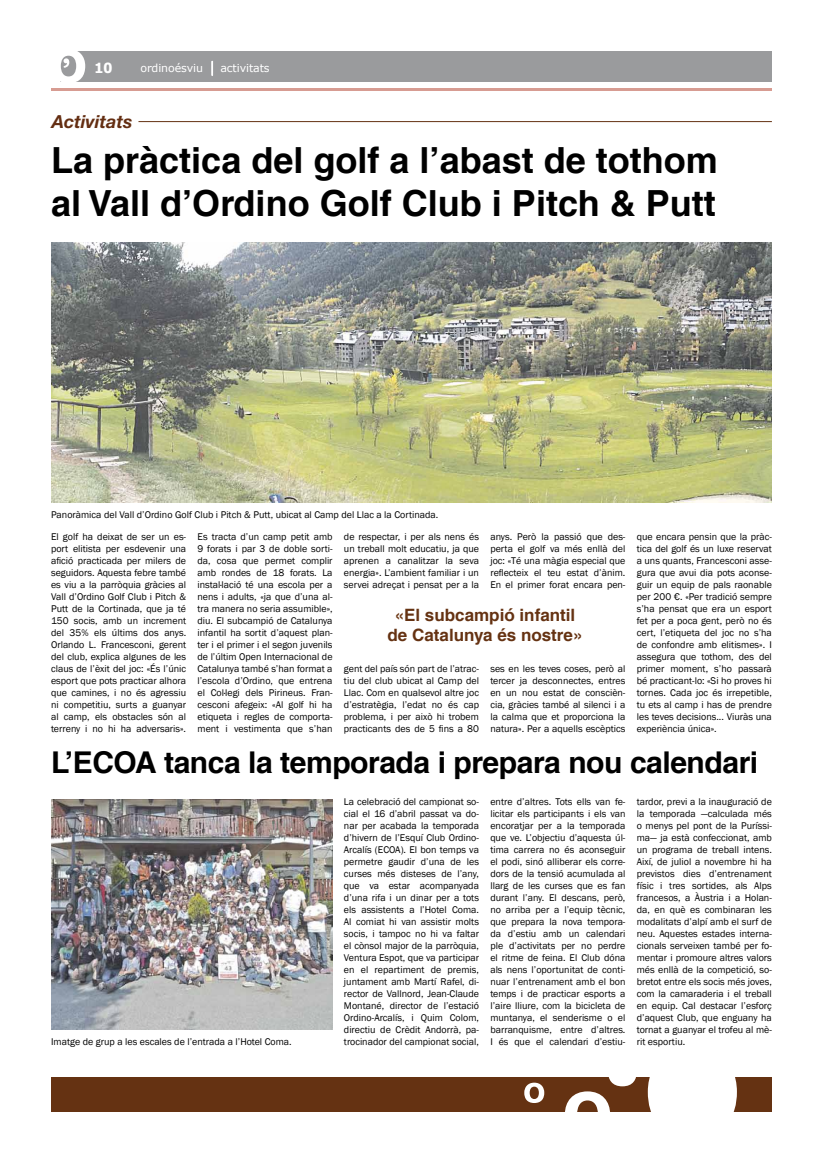
<style>
.page{position:relative;width:823px;height:1163px;background:#fff}
.page>*{position:absolute;margin:0;border:0;box-sizing:border-box;transform-origin:0 0}
.t1{font:700 36px/43.2px "Helvetica LT Com";color:#000}
.t2{font:700 30px "Helvetica LT Com";letter-spacing:-.015em;color:#000}
.t3{font:italic 700 18px "Helvetica Neue";color:#642e12}
.t4{font:700 17px/20.4px "Helvetica LT Com";color:#653212;text-align:center}
.t5{font:700 14px "Tahoma";color:#fff}
.t6{font:11px "Verdana";letter-spacing:-.01em;color:#fff}
.t7{font:10px/12px "Franklin Gothic";color:#000;text-align:justify}
.s1{color:#6e3a18}
</style>
<div class="page">
<div style="left:51px;top:1077px;width:606px;height:34px;background:#653212"></div>
<div style="left:726px;top:1077px;width:45px;height:34px;background:#653212"></div>
<svg style="left:524px;top:1082px;width:20px;height:20px"></svg>
<svg style="left:647px;top:1077px;width:89px;height:35px"></svg>
<svg style="left:564px;top:1077px;width:72px;height:35px"></svg>
<div style="left:60px;top:51px;width:711px;height:30px;background:#9a9b9d"></div>
<svg style="left:60px;top:51px;width:25px;height:31px"></svg>
<hr style="left:51px;top:88px;width:720px;height:3px;background:#d79c92">
<svg style="left:211px;top:61px;width:1px;height:15px"></svg>
<hr style="left:138px;top:121px;width:633px;height:1px;background:#653212">
<img style="left:51px;top:799px;width:281px;height:230px">
<img style="left:51px;top:242px;width:720px;height:260px">
<h3 class="t5" style="left:94px;top:59px;width:19px">10</h3>
<p class="t6" style="left:140px;top:61px;width:64px">ordinoésviu</p>
<p class="t6" style="left:220px;top:61px;width:51px">activitats</p>
<h3 class="t3" style="left:52px;top:111px;width:82px">Activitats</h3>
<h1 class="t1" style="left:51px;top:138px;width:668px">La pràctica del golf a l’abast de tothom al Vall d’Ordino Golf Club i Pitch &amp; Putt</h1>
<p class="t7" style="left:51px;top:508px;width:388px">Panoràmica del Vall d’Ordino Golf Club i Pitch &amp; Putt, ubicat al Camp del Llac a la Cortinada.</p>
<p class="t7" style="left:51px;top:531px;width:136px">El golf ha deixat de ser un es&shy;port elitista per esdevenir una afició practicada per milers de seguidors. Aquesta febre també es viu a la parròquia gràcies al Vall d’Ordino Golf Club i Pitch &amp; Putt de la Cortinada, que ja té 150 socis, amb un increment del 35% els últims dos anys.<br>Orlando L. Francesconi, gerent del club, explica algunes de les claus de l’èxit del joc: «És l’únic esport que pots practicar alhora que camines, i no és agressiu ni competitiu, surts a guanyar al camp, els obstacles són al terreny i no hi ha adversaris».</p>
<p class="t7" style="left:197px;top:531px;width:136px">Es tracta d’un camp petit amb 9 forats i par 3 de doble sorti&shy;da, cosa que permet complir amb rondes de 18 forats. La instal·lació té una escola per a nens i adults, «ja que d’una al&shy;tra manera no seria assumible», diu. El subcampió de Catalunya infantil ha sortit d’aquest plan&shy;ter i el primer i el segon juvenils de l’últim Open Internacional de Catalunya també s’han format a l’escola d’Ordino, que entrena el Col·legi dels Pirineus. Fran&shy;cesconi afegeix: «Al golf hi ha etiqueta i regles de comporta&shy;ment i vestimenta que s’han</p>
<p class="t7" style="left:344px;top:531px;width:136px">de respectar, i per als nens és un treball molt educatiu, ja que aprenen a canalitzar la seva energia». L’ambient familiar i un servei adreçat i pensat per a la</p>
<p class="t7" style="left:490px;top:531px;width:136px">anys. Però la passió que des&shy;perta el golf va més enllà del joc: «Té una màgia especial que reflecteix el teu estat d’ànim.<br>En el primer forat encara pen-</p>
<p class="t7" style="left:636px;top:531px;width:136px">que encara pensin que la pràc&shy;tica del golf és un luxe reservat a uns quants, Francesconi asse&shy;gura que avui dia pots aconse&shy;guir un equip de pals raonable per 200 €. «Per tradició sempre s’ha pensat que era un esport fet per a poca gent, però no és cert, l’etiqueta del joc no s’ha de confondre amb elitismes». I assegura que tothom, des del primer moment, s’ho passarà bé practicant-lo: «Si ho proves hi tornes. Cada joc és irrepetible, tu ets al camp i has de prendre les teves decisions... Viuràs una experiència única».</p>
<h3 class="t4" style="left:387px;top:604px;width:196px"><span class="s1">«</span>El subcampió infantil de Catalunya és nostre»</h3>
<p class="t7" style="left:344px;top:663px;width:136px">gent del país són part de l’atrac&shy;tiu del club ubicat al Camp del Llac. Com en qualsevol altre joc d’estratègia, l’edat no és cap problema, i per això hi trobem practicants des de 5 fins a 80</p>
<p class="t7" style="left:490px;top:663px;width:136px">ses en les teves coses, però al tercer ja desconnectes, entres en un nou estat de conscièn&shy;cia, gràcies també al silenci i a la calma que et proporciona la natura». Per a aquells escèptics</p>
<h2 class="t2" style="left:51px;top:744px;width:708px">L’ECOA tanca la temporada i prepara nou calendari</h2>
<p class="t7" style="left:51px;top:1035px;width:242px">Imatge de grup a les escales de l’entrada a l’Hotel Coma.</p>
<p class="t7" style="left:344px;top:795px;width:136px">La celebració del campionat so&shy;cial el 16 d’abril passat va do&shy;nar per acabada la temporada d’hivern de l’Esquí Club Ordino-Arcalís (ECOA). El bon temps va permetre gaudir d’una de les curses més disteses de l’any, que va estar acompanyada d’una rifa i un dinar per a tots els assistents a l’Hotel Coma.<br>Al comiat hi van assistir molts socis, i tampoc no hi va faltar el cònsol major de la parròquia, Ventura Espot, que va participar en el repartiment de premis, juntament amb Martí Rafel, di&shy;rector de Vallnord, Jean-Claude Montané, director de l’estació Ordino-Arcalís, i Quim Colom, directiu de Crèdit Andorrà, pa&shy;trocinador del campionat social,</p>
<p class="t7" style="left:490px;top:795px;width:136px">entre d’altres. Tots ells van fe&shy;licitar els participants i els van encoratjar per a la temporada que ve. L’objectiu d’aquesta úl&shy;tima carrera no és aconseguir el podi, sinó alliberar els corre&shy;dors de la tensió acumulada al llarg de les curses que es fan durant l’any. El descans, però, no arriba per a l’equip tècnic, que prepara la nova tempora&shy;da d’estiu amb un calendari ple d’activitats per no perdre el ritme de feina. El Club dóna als nens l’oportunitat de conti&shy;nuar l’entrenament amb el bon temps i de practicar esports a l’aire lliure, com la bicicleta de muntanya, el senderisme o el barranquisme, entre d’altres.<br>I és que el calendari d’estiu-</p>
<p class="t7" style="left:636px;top:795px;width:136px">tardor, previ a la inauguració de la temporada —calculada més o menys pel pont de la Puríssi&shy;ma— ja està confeccionat, amb un programa de treball intens.<br>Així, de juliol a novembre hi ha previstos dies d’entrenament físic i tres sortides, als Alps francesos, a Àustria i a Holan&shy;da, en què es combinaran les modalitats d’alpí amb el surf de neu. Aquestes estades interna&shy;cionals serveixen també per fo&shy;mentar i promoure altres valors més enllà de la competició, so&shy;bretot entre els socis més joves, com la camaraderia i el treball en equip. Cal destacar l’esforç d’aquest Club, que enguany ha tornat a guanyar el trofeu al mè&shy;rit esportiu.</p>
</div>
